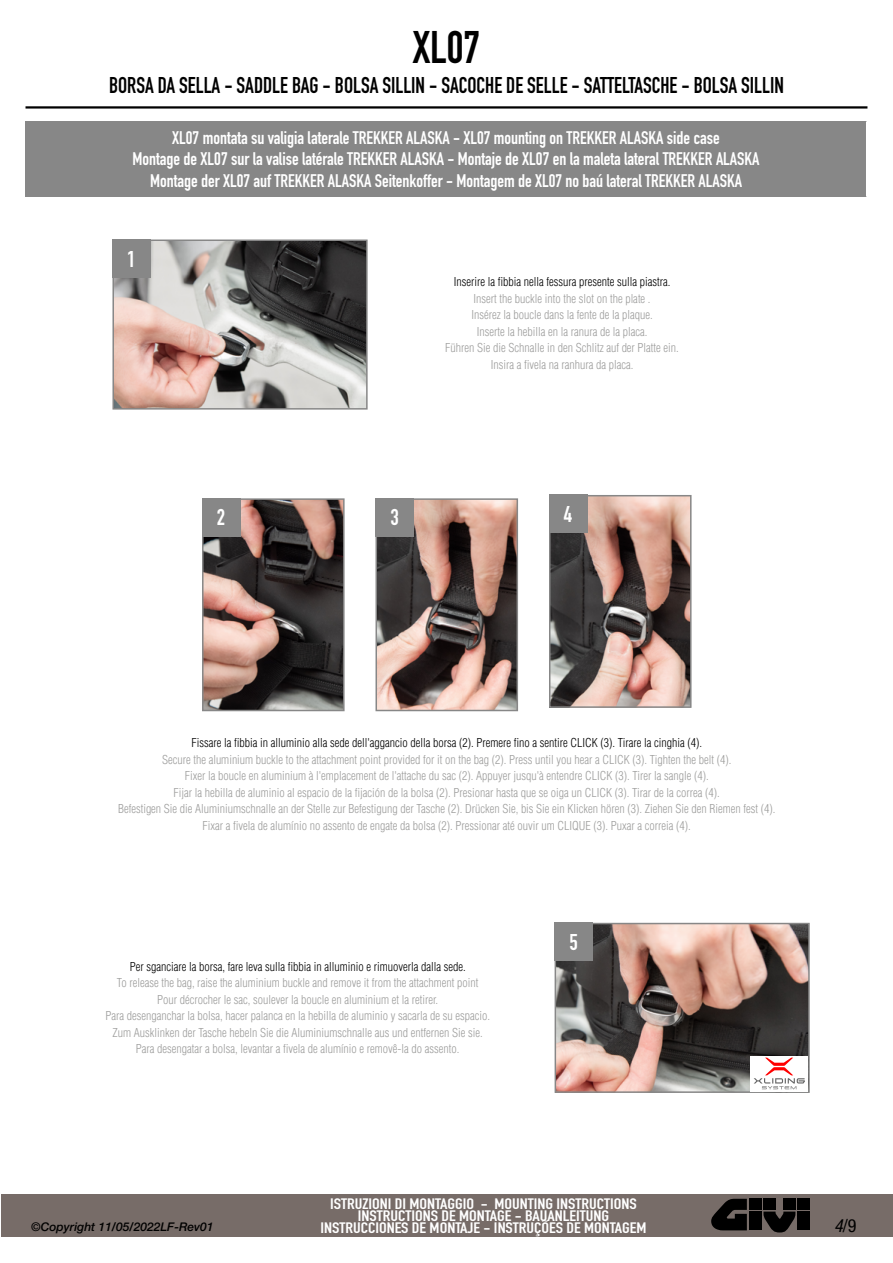
<style>
.page{position:relative;width:893px;height:1263px;background:#fff}
.page>*{position:absolute;margin:0;border:0;box-sizing:border-box;transform-origin:0 0}
.t1{font:45px "DIN Engschrift Std";color:#000}
.t2{font:22.5px "DIN Engschrift Std";color:#000;scale:.95 1}
.t3{font:22.5px "DIN Engschrift Std";color:#fff}
.t4{font:18px/21.6px "DIN Engschrift Std";color:#fff;text-align:center}
.t5{font:condensed 18px "Helvetica Neue LT Std";color:#000}
.t6{font:15px/12px "DIN Engschrift Std";color:#fff;text-align:center;scale:1.2 1}
.t7{font:300 condensed 12px/16.5px "Helvetica LT Std";color:#9d9d9c;text-align:center}
.t8{font:300 condensed 12px "Helvetica LT Std";color:#000}
.t9{font:italic 500 12px "Helvetica Neue LT Std";color:#000}
.s1{font-style:italic}
</style>
<div class="page">
<img style="left:115px;top:242px;width:250px;height:165px">
<div style="left:112px;top:239px;width:256px;height:171px;border:2px solid #878787"></div>
<img style="left:378px;top:501px;width:137px;height:207px">
<div style="left:375px;top:498px;width:143px;height:213px;border:2px solid #878787"></div>
<img style="left:558px;top:926px;width:249px;height:164px">
<div style="left:555px;top:923px;width:255px;height:170px;border:2px solid #878787"></div>
<img style="left:205px;top:501px;width:137px;height:207px">
<div style="left:202px;top:498px;width:143px;height:213px;border:2px solid #878787"></div>
<img style="left:552px;top:498px;width:137px;height:207px">
<div style="left:549px;top:495px;width:143px;height:213px;border:2px solid #878787"></div>
<div style="left:112px;top:239px;width:38px;height:38px;background:#878787"></div>
<div style="left:375px;top:498px;width:39px;height:38px;background:#878787"></div>
<div style="left:555px;top:923px;width:38px;height:38px;background:#878787"></div>
<div style="left:202px;top:498px;width:38px;height:38px;background:#878787"></div>
<div style="left:549px;top:495px;width:38px;height:38px;background:#878787"></div>
<div style="left:750px;top:1056px;width:58px;height:35px;background:#fff"></div>
<svg style="left:754px;top:1058px;width:51px;height:31px"></svg>
<div style="left:26px;top:121px;width:841px;height:76px;background:#878787"></div>
<hr style="left:866px;top:121px;width:1px;height:76px;background:#fff">
<div style="left:1px;top:1194px;width:891px;height:43px;background:#776c68"></div>
<hr style="left:26px;top:106px;width:841px;height:3px;background:#000">
<svg style="left:711px;top:1199px;width:36px;height:31px"></svg>
<div style="left:749px;top:1199px;width:12px;height:11px;background:#000"></div>
<div style="left:749px;top:1211px;width:12px;height:19px;background:#000"></div>
<div style="left:798px;top:1199px;width:12px;height:11px;background:#000"></div>
<div style="left:798px;top:1211px;width:12px;height:19px;background:#000"></div>
<div style="left:763px;top:1199px;width:13px;height:11px;background:#000"></div>
<div style="left:783px;top:1199px;width:12px;height:11px;background:#000"></div>
<svg style="left:763px;top:1211px;width:32px;height:21px"></svg>
<h1 class="t1" style="left:413px;top:21px;width:69px">XL07</h1>
<h2 class="t2" style="left:109px;top:72px;width:712px">BORSA DA SELLA - SADDLE BAG - BOLSA SILLIN - SACOCHE DE SELLE - SATTELTASCHE - BOLSA SILLIN</h2>
<p class="t4" style="left:133px;top:127px;width:628px">XL07 montata su valigia laterale TREKKER ALASKA - XL07 mounting on TREKKER ALASKA side case<br>Montage de XL07 sur la valise latérale TREKKER ALASKA - Montaje de XL07 en la maleta lateral TREKKER ALASKA<br>Montage der XL07 auf TREKKER ALASKA Seitenkoffer - Montagem de XL07 no baú lateral TREKKER ALASKA</p>
<h2 class="t3" style="left:127px;top:245px;width:10px">1</h2>
<p class="t8" style="left:454px;top:274px;width:218px">Inserire la fibbia nella fessura presente sulla piastra.</p>
<p class="t7" style="left:445px;top:290px;width:235px">Insert the buckle into the slot on the plate .<br>Insérez la boucle dans la fente de la plaque.<br>Inserte la hebilla en la ranura de la placa.<br>Führen Sie die Schnalle in den Schlitz auf der Platte ein.<br>Insira a fivela na ranhura da placa.</p>
<h2 class="t3" style="left:217px;top:504px;width:10px">2</h2>
<h2 class="t3" style="left:564px;top:501px;width:10px">4</h2>
<h2 class="t3" style="left:390px;top:504px;width:10px">3</h2>
<p class="t8" style="left:191px;top:735px;width:512px">Fissare la fibbia in alluminio alla sede dell'aggancio della borsa (2). Premere fino a sentire CLICK (3). Tirare la cinghia (4).</p>
<p class="t7" style="left:118px;top:751px;width:659px">Secure the aluminium buckle to the attachment point provided for it on the bag (2). Press until you hear a CLICK (3). Tighten the belt (4).<br>Fixer la boucle en aluminium à l'emplacement de l'attache du sac (2). Appuyer jusqu'à entendre CLICK (3). Tirer la sangle (4).<br>Fijar la hebilla de aluminio al espacio de la fijación de la bolsa (2). Presionar hasta que se oiga un CLICK (3). Tirar de la correa (4).<br>Befestigen Sie die Aluminiumschnalle an der Stelle zur Befestigung der Tasche (2). Drücken Sie, bis Sie ein Klicken hören (3). Ziehen Sie den Riemen fest (4).<br>Fixar a fivela de alumínio no assento de engate da bolsa (2). Pressionar até ouvir um CLIQUE (3). Puxar a correia (4).</p>
<p class="t8" style="left:130px;top:959px;width:337px">Per sganciare la borsa, fare leva sulla fibbia in alluminio e rimuoverla dalla sede.</p>
<p class="t7" style="left:105px;top:975px;width:386px">To release the bag, raise the aluminium buckle and remove it from the attachment point Pour décrocher le sac, soulever la boucle en aluminium et la retirer.<br>Para desenganchar la bolsa, hacer palanca en la hebilla de aluminio y sacarla de su espacio.<br>Zum Ausklinken der Tasche hebeln Sie die Aluminiumschnalle aus und entfernen Sie sie.<br>Para desengatar a bolsa, levantar a fivela de alumínio e removê-la do assento.</p>
<h2 class="t3" style="left:569px;top:929px;width:10px">5</h2>
<p class="t9" style="left:31px;top:1220px;width:184px">©Copyright 11/05/2022LF-Rev01</p>
<p class="t6" style="left:320px;top:1197px;width:273px">ISTRUZIONI DI MONTAGGIO - MOUNTING INSTRUCTIONS<br>INSTRUCTIONS DE MONTAGE - BAUANLEITUNG<br>INSTRUCCIONES DE MONTAJE - INSTRUÇÕES DE MONTAGEM</p>
<h3 class="t5" style="left:834px;top:1215px;width:24px"><span class="s1">4</span>/9</h3>
</div>
